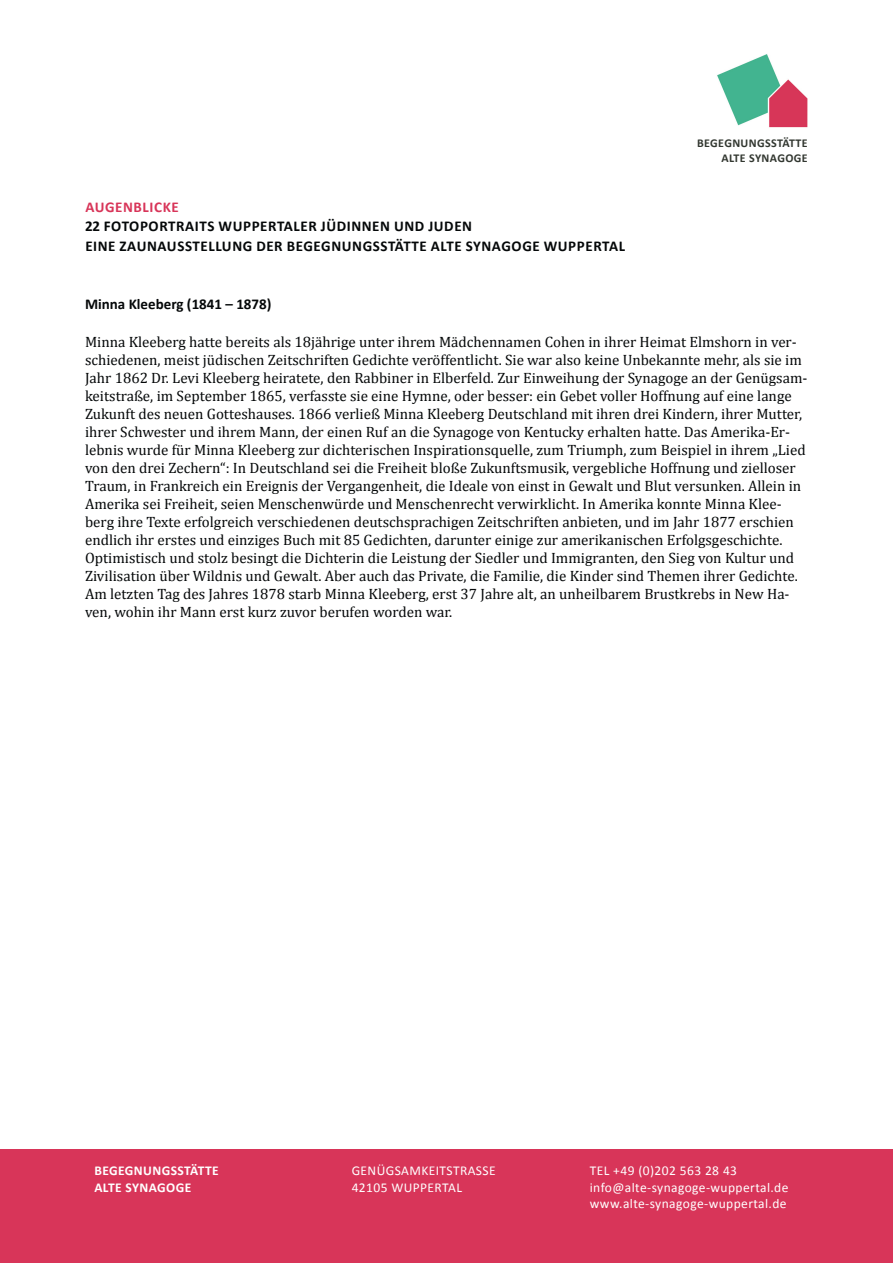
<style>
.page{position:relative;width:893px;height:1263px;background:#fff}
.page>*{position:absolute;margin:0;border:0;box-sizing:border-box;transform-origin:0 0}
.t1{font:15px/18px "Cambria";color:#050809}
.t2{font:700 15px/19.5px "Calibri";letter-spacing:.04em;color:#050809}
.t3{font:700 15px "Calibri";color:#050809}
.t4{font:700 15px "Calibri";letter-spacing:.04em;color:#d83559}
.t5{font:13.5px/16.2px "Calibri";letter-spacing:.03em;color:#fff}
.t6{font:700 13.5px/16.2px "Calibri";letter-spacing:.03em;color:#fff}
.t7{font:700 12px/14.4px "Calibri";letter-spacing:.03em;color:#323730;text-align:right}
</style>
<div class="page">
<div style="left:0;top:1148px;width:893px;height:115px;background:#d83559"></div>
<img style="left:717px;top:54px;width:91px;height:74px">
<p class="t4" style="left:85px;top:197px;width:95px">AUGENBLICKE</p>
<p class="t2" style="left:85px;top:216px;width:542px">22 FOTOPORTRAITS WUPPERTALER JÜDINNEN UND JUDEN<br>EINE ZAUNAUSSTELLUNG DER BEGEGNUNGSSTÄTTE ALTE SYNAGOGE WUPPERTAL</p>
<p class="t7" style="left:697px;top:136px;width:112px">BEGEGNUNGSSTÄTTE<br>ALTE SYNAGOGE</p>
<p class="t3" style="left:85px;top:295px;width:188px">Minna Kleeberg (1841 – 1878)</p>
<p class="t1" style="left:85px;top:333px;width:724px">Minna Kleeberg hatte bereits als 18jährige unter ihrem Mädchennamen Cohen in ihrer Heimat Elmshorn in ver&shy;schiedenen, meist jüdischen Zeitschriften Gedichte veröffentlicht. Sie war also keine Unbekannte mehr, als sie im Jahr 1862 Dr. Levi Kleeberg heiratete, den Rabbiner in Elberfeld. Zur Einweihung der Synagoge an der Genügsam&shy;keitstraße, im September 1865, verfasste sie eine Hymne, oder besser: ein Gebet voller Hoffnung auf eine lange Zukunft des neuen Gotteshauses. 1866 verließ Minna Kleeberg Deutschland mit ihren drei Kindern, ihrer Mutter, ihrer Schwester und ihrem Mann, der einen Ruf an die Synagoge von Kentucky erhalten hatte. Das Amerika-Er&shy;lebnis wurde für Minna Kleeberg zur dichterischen Inspirationsquelle, zum Triumph, zum Beispiel in ihrem „Lied von den drei Zechern“: In Deutschland sei die Freiheit bloße Zukunftsmusik, vergebliche Hoffnung und zielloser Traum, in Frankreich ein Ereignis der Vergangenheit, die Ideale von einst in Gewalt und Blut versunken. Allein in Amerika sei Freiheit, seien Menschenwürde und Menschenrecht verwirklicht. In Amerika konnte Minna Klee&shy;berg ihre Texte erfolgreich verschiedenen deutschsprachigen Zeitschriften anbieten, und im Jahr 1877 erschien endlich ihr erstes und einziges Buch mit 85 Gedichten, darunter einige zur amerikanischen Erfolgsgeschichte.<br>Optimistisch und stolz besingt die Dichterin die Leistung der Siedler und Immigranten, den Sieg von Kultur und Zivilisation über Wildnis und Gewalt. Aber auch das Private, die Familie, die Kinder sind Themen ihrer Gedichte.<br>Am letzten Tag des Jahres 1878 starb Minna Kleeberg, erst 37 Jahre alt, an unheilbarem Brustkrebs in New Ha&shy;ven, wohin ihr Mann erst kurz zuvor berufen worden war.</p>
<p class="t6" style="left:94px;top:1163px;width:126px">BEGEGNUNGSSTÄTTE<br>ALTE SYNAGOGE</p>
<p class="t5" style="left:352px;top:1163px;width:146px">GENÜGSAMKEITSTRASSE<br>42105 WUPPERTAL</p>
<p class="t5" style="left:590px;top:1163px;width:200px">TEL +49 (0)202 563 28 43 info@alte-synagoge-wuppertal.de www.alte-synagoge-wuppertal.de</p>
</div>
